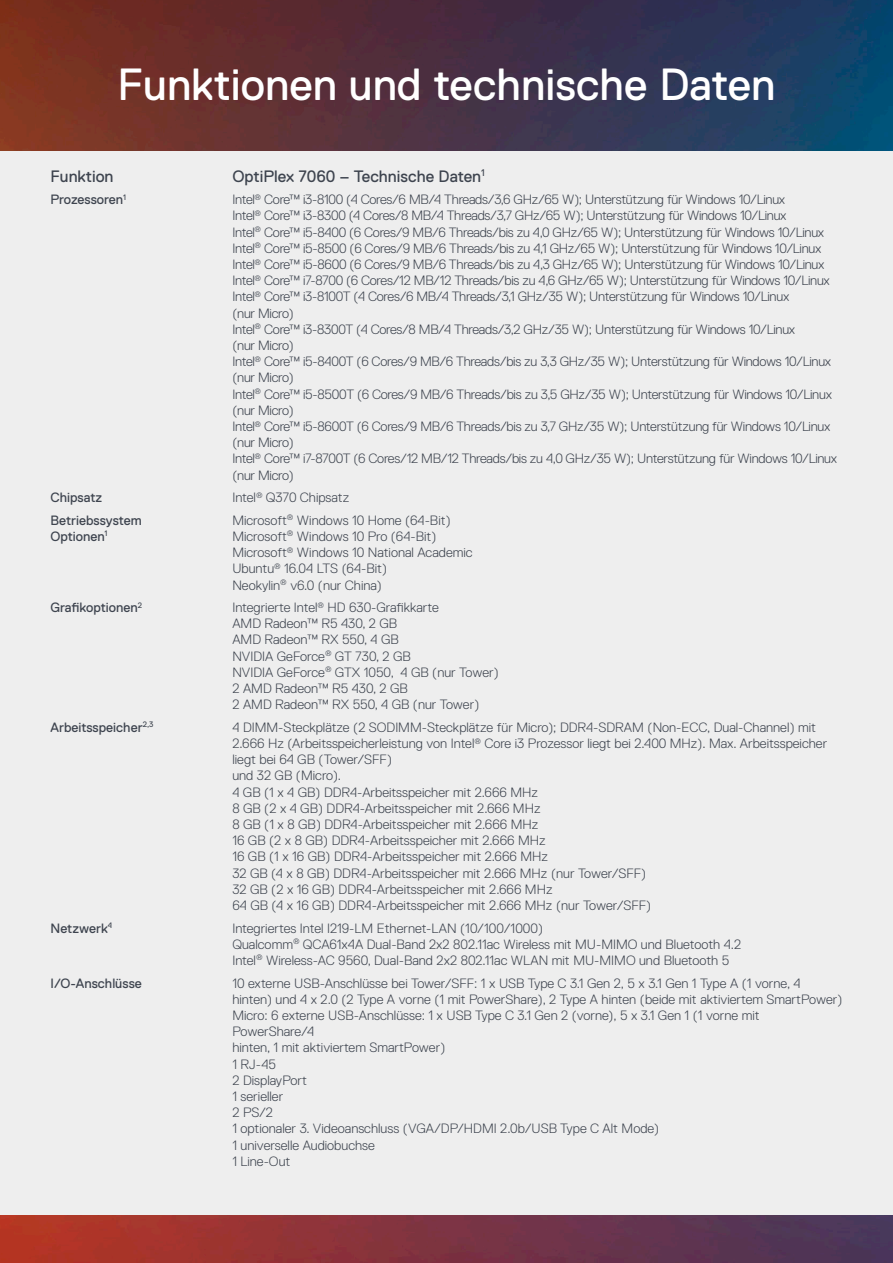
<style>
.page{position:relative;width:893px;height:1263px;background:#fff}
.page>*{position:absolute;margin:0;border:0;box-sizing:border-box;transform-origin:0 0}
.t1{font:45px "Dell Replica";color:#fff}
.URL{font:16.5px "Dell Replica";color:#3e444f}
.URL-2{font:300 13.5px/16.2px "Dell Replica";color:#3e444f}
.URL-3{font:300 13.5px/16.2px "Dell Replica";letter-spacing:-.02em;color:#3e444f}
.URL-4{font:13.5px "Dell Replica";color:#3e444f}
</style>
<div class="page">
<img style="left:0;top:0;width:893px;height:1263px">
<div style="left:0;top:152px;width:893px;height:1062px;background:#eee"></div>
<p class="t1" style="left:118px;top:60px;width:659px">Funktionen und technische Daten</p>
<p class="URL" style="left:51px;top:167px;width:65px">Funktion</p>
<p class="URL" style="left:232px;top:167px;width:254px">OptiPlex 7060 – Technische Daten<sup>1</sup></p>
<p class="URL-4" style="left:51px;top:192px;width:77px">Prozessoren<sup>1</sup></p>
<p class="URL-3" style="left:232px;top:192px;width:554px">Intel<sup>®</sup> Core™ i3-8100 (4 Cores/6 MB/4 Threads/3,6 GHz/65 W); Unterstützung für Windows 10/Linux</p>
<p class="URL-3" style="left:232px;top:208px;width:556px">Intel<sup>®</sup> Core™ i3-8300 (4 Cores/8 MB/4 Threads/3,7 GHz/65 W); Unterstützung für Windows 10/Linux</p>
<p class="URL-3" style="left:232px;top:224px;width:593px">Intel<sup>®</sup> Core™ i5-8400 (6 Cores/9 MB/6 Threads/bis zu 4,0 GHz/65 W); Unterstützung für Windows 10/Linux</p>
<p class="URL-3" style="left:232px;top:240px;width:591px">Intel<sup>®</sup> Core™ i5-8500 (6 Cores/9 MB/6 Threads/bis zu 4,1 GHz/65 W); Unterstützung für Windows 10/Linux</p>
<p class="URL-3" style="left:232px;top:256px;width:594px">Intel<sup>®</sup> Core™ i5-8600 (6 Cores/9 MB/6 Threads/bis zu 4,3 GHz/65 W); Unterstützung für Windows 10/Linux</p>
<p class="URL-3" style="left:232px;top:273px;width:599px">Intel<sup>®</sup> Core™ i7-8700 (6 Cores/12 MB/12 Threads/bis zu 4,6 GHz/65 W); Unterstützung für Windows 10/Linux</p>
<p class="URL-3" style="left:232px;top:289px;width:558px">Intel<sup>®</sup> Core™ i3-8100T (4 Cores/6 MB/4 Threads/3,1 GHz/35 W); Unterstützung für Windows 10/Linux (nur Micro)</p>
<p class="URL-3" style="left:232px;top:321px;width:564px">Intel<sup>®</sup> Core™ i3-8300T (4 Cores/8 MB/4 Threads/3,2 GHz/35 W); Unterstützung für Windows 10/Linux (nur Micro)</p>
<p class="URL-3" style="left:232px;top:354px;width:600px">Intel<sup>®</sup> Core™ i5-8400T (6 Cores/9 MB/6 Threads/bis zu 3,3 GHz/35 W); Unterstützung für Windows 10/Linux (nur Micro)</p>
<p class="URL-3" style="left:232px;top:386px;width:601px">Intel<sup>®</sup> Core™ i5-8500T (6 Cores/9 MB/6 Threads/bis zu 3,5 GHz/35 W); Unterstützung für Windows 10/Linux (nur Micro)</p>
<p class="URL-3" style="left:232px;top:418px;width:600px">Intel<sup>®</sup> Core™ i5-8600T (6 Cores/9 MB/6 Threads/bis zu 3,7 GHz/35 W); Unterstützung für Windows 10/Linux (nur Micro)</p>
<p class="URL-3" style="left:232px;top:451px;width:606px">Intel<sup>®</sup> Core™ i7-8700T (6 Cores/12 MB/12 Threads/bis zu 4,0 GHz/35 W); Unterstützung für Windows 10/Linux (nur Micro)</p>
<p class="URL-4" style="left:51px;top:490px;width:53px">Chipsatz</p>
<p class="URL-2" style="left:232px;top:489px;width:118px">Intel<sup>®</sup> Q370 Chipsatz</p>
<p class="URL-4" style="left:51px;top:513px;width:93px">Betriebssystem</p>
<p class="URL-4" style="left:51px;top:529px;width:59px">Optionen<sup>1</sup></p>
<p class="URL-2" style="left:232px;top:512px;width:220px">Microsoft<sup>®</sup> Windows 10 Home (64-Bit)</p>
<p class="URL-2" style="left:232px;top:528px;width:206px">Microsoft<sup>®</sup> Windows 10 Pro (64-Bit)</p>
<p class="URL-2" style="left:232px;top:544px;width:242px">Microsoft<sup>®</sup> Windows 10 National Academic</p>
<p class="URL-2" style="left:232px;top:561px;width:156px">Ubuntu<sup>®</sup> 16.04 LTS (64-Bit)</p>
<p class="URL-2" style="left:232px;top:577px;width:151px">Neokylin<sup>®</sup> v6.0 (nur China)</p>
<p class="URL-4" style="left:51px;top:600px;width:93px">Grafikoptionen<sup>2</sup></p>
<p class="URL-2" style="left:232px;top:599px;width:208px">Integrierte Intel<sup>®</sup> HD 630-Grafikkarte</p>
<p class="URL-2" style="left:232px;top:615px;width:166px">AMD Radeon™ R5 430, 2 GB</p>
<p class="URL-2" style="left:232px;top:632px;width:168px">AMD Radeon™ RX 550, 4 GB</p>
<p class="URL-2" style="left:232px;top:648px;width:180px">NVIDIA GeForce<sup>®</sup> GT 730, 2 GB</p>
<p class="URL-2" style="left:232px;top:664px;width:268px">NVIDIA GeForce<sup>®</sup> GTX 1050, 4 GB (nur Tower)</p>
<p class="URL-2" style="left:232px;top:680px;width:177px">2 AMD Radeon™ R5 430, 2 GB</p>
<p class="URL-2" style="left:232px;top:696px;width:248px">2 AMD Radeon™ RX 550, 4 GB (nur Tower)</p>
<p class="URL-4" style="left:51px;top:720px;width:105px">Arbeitsspeicher<sup>2,3</sup></p>
<p class="URL-2" style="left:232px;top:719px;width:596px">4 DIMM-Steckplätze (2 SODIMM-Steckplätze für Micro); DDR4-SDRAM (Non-ECC, Dual-Channel) mit<br>2.666 Hz (Arbeitsspeicherleistung von Intel<sup>®</sup> Core i3 Prozessor liegt bei 2.400 MHz). Max. Arbeitsspeicher liegt bei 64 GB (Tower/SFF)</p>
<p class="URL-2" style="left:232px;top:768px;width:110px">und 32 GB (Micro).</p>
<p class="URL-2" style="left:232px;top:784px;width:307px">4 GB (1 x 4 GB) DDR4-Arbeitsspeicher mit 2.666 MHz</p>
<p class="URL-2" style="left:232px;top:800px;width:310px">8 GB (2 x 4 GB) DDR4-Arbeitsspeicher mit 2.666 MHz</p>
<p class="URL-2" style="left:232px;top:816px;width:308px">8 GB (1 x 8 GB) DDR4-Arbeitsspeicher mit 2.666 MHz</p>
<p class="URL-2" style="left:232px;top:832px;width:315px">16 GB (2 x 8 GB) DDR4-Arbeitsspeicher mit 2.666 MHz</p>
<p class="URL-2" style="left:232px;top:849px;width:317px">16 GB (1 x 16 GB) DDR4-Arbeitsspeicher mit 2.666 MHz</p>
<p class="URL-2" style="left:232px;top:865px;width:415px">32 GB (4 x 8 GB) DDR4-Arbeitsspeicher mit 2.666 MHz (nur Tower/SFF)</p>
<p class="URL-2" style="left:232px;top:881px;width:322px">32 GB (2 x 16 GB) DDR4-Arbeitsspeicher mit 2.666 MHz</p>
<p class="URL-2" style="left:232px;top:897px;width:420px">64 GB (4 x 16 GB) DDR4-Arbeitsspeicher mit 2.666 MHz (nur Tower/SFF)</p>
<p class="URL-4" style="left:51px;top:920px;width:63px">Netzwerk<sup>4</sup></p>
<p class="URL-2" style="left:232px;top:920px;width:312px">Integriertes Intel I219-LM Ethernet-LAN (10/100/1000)</p>
<p class="URL-2" style="left:232px;top:936px;width:510px">Qualcomm<sup>®</sup> QCA61x4A Dual-Band 2x2 802.11ac Wireless mit MU-MIMO und Bluetooth 4.2</p>
<p class="URL-2" style="left:232px;top:952px;width:499px">Intel<sup>®</sup> Wireless-AC 9560, Dual-Band 2x2 802.11ac WLAN mit MU-MIMO und Bluetooth 5</p>
<p class="URL-4" style="left:51px;top:975px;width:93px">I/O-Anschlüsse</p>
<p class="URL-2" style="left:232px;top:975px;width:611px">10 externe USB-Anschlüsse bei Tower/SFF: 1 x USB Type C 3.1 Gen 2, 5 x 3.1 Gen 1 Type A (1 vorne, 4 hinten) und 4 x 2.0 (2 Type A vorne (1 mit PowerShare), 2 Type A hinten (beide mit aktiviertem SmartPower)</p>
<p class="URL-2" style="left:232px;top:1007px;width:529px">Micro: 6 externe USB-Anschlüsse: 1 x USB Type C 3.1 Gen 2 (vorne), 5 x 3.1 Gen 1 (1 vorne mit<br>PowerShare/4</p>
<p class="URL-2" style="left:232px;top:1039px;width:214px">hinten, 1 mit aktiviertem SmartPower)</p>
<p class="URL-2" style="left:232px;top:1056px;width:45px">1 RJ-45</p>
<p class="URL-2" style="left:232px;top:1072px;width:76px">2 DisplayPort</p>
<p class="URL-2" style="left:232px;top:1088px;width:52px">1 serieller</p>
<p class="URL-2" style="left:232px;top:1104px;width:42px">2 PS/2</p>
<p class="URL-2" style="left:232px;top:1120px;width:428px">1 optionaler 3. Videoanschluss (VGA/DP/HDMI 2.0b/USB Type C Alt Mode)</p>
<p class="URL-2" style="left:232px;top:1137px;width:144px">1 universelle Audiobuchse</p>
<p class="URL-2" style="left:232px;top:1153px;width:60px">1 Line-Out</p>
</div>
